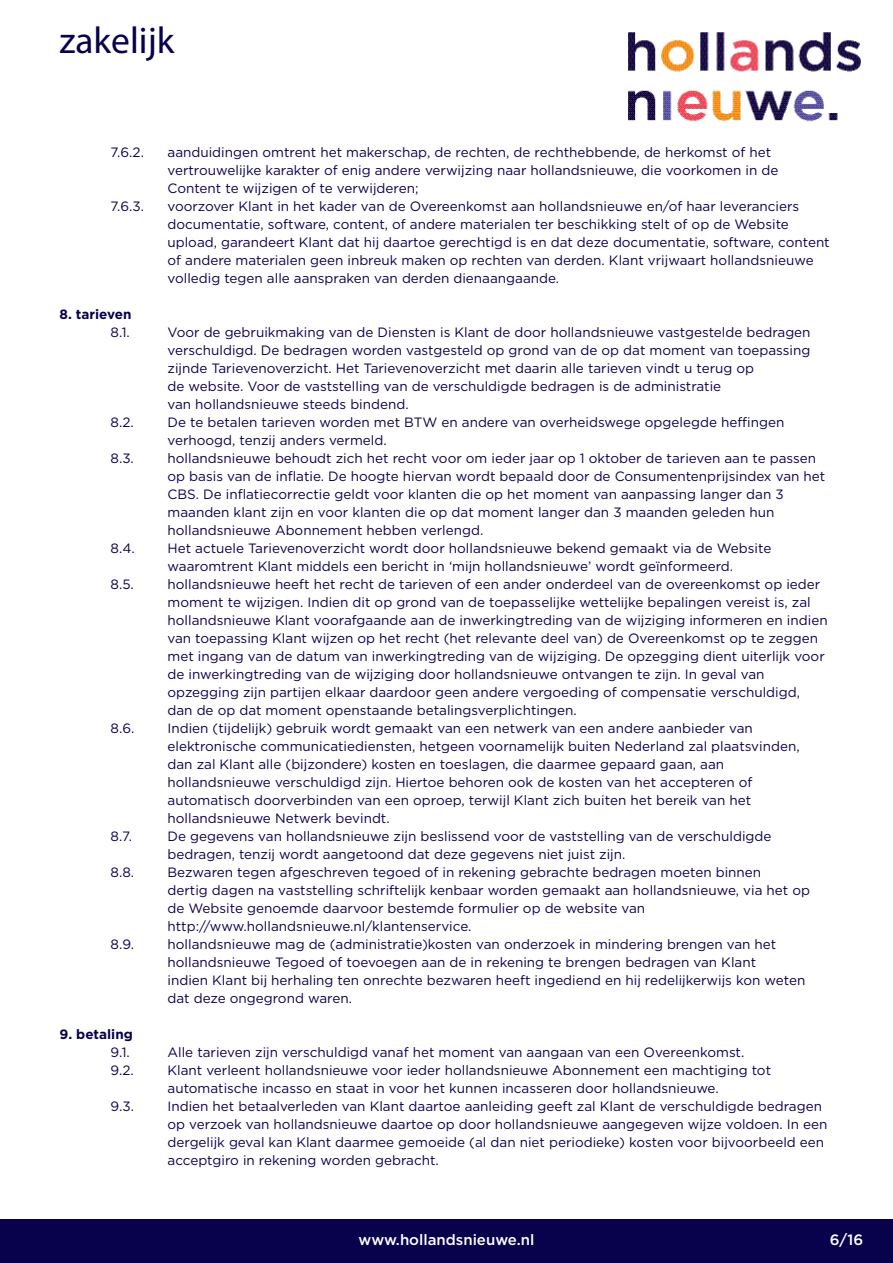
<style>
.page{position:relative;width:893px;height:1263px;background:#fff}
.page>*{position:absolute;margin:0;border:0;box-sizing:border-box;transform-origin:0 0}
.t1{font:37.5px "Myriad Pro";color:#08014c}
.t2{font:500 15px "Gotham HTF";color:#fff}
.t3{font:13.5px/18px "Gotham HTF";color:#08014c}
.t4{font:700 13.5px "Gotham HTF";color:#08014c}
</style>
<div class="page">
<div style="left:0;top:1219px;width:893px;height:44px;background:#08014c"></div>
<img style="left:628px;top:32px;width:233px;height:90px">
<h1 class="t1" style="left:60px;top:17px;width:116px">zakelijk</h1>
<p class="t3" style="left:111px;top:143px;width:35px">7.6.2.</p>
<p class="t3" style="left:168px;top:143px;width:612px">aanduidingen omtrent het makerschap, de rechten, de rechthebbende, de herkomst of het vertrouwelijke karakter of enig andere verwijzing naar hollandsnieuwe, die voorkomen in de<br>Content te wijzigen of te verwijderen;</p>
<p class="t3" style="left:111px;top:197px;width:35px">7.6.3.</p>
<p class="t3" style="left:168px;top:197px;width:664px">voorzover Klant in het kader van de Overeenkomst aan hollandsnieuwe en/of haar leveranciers documentatie, software, content, of andere materialen ter beschikking stelt of op de Website upload, garandeert Klant dat hij daartoe gerechtigd is en dat deze documentatie, software, content of andere materialen geen inbreuk maken op rechten van derden. Klant vrijwaart hollandsnieuwe volledig tegen alle aanspraken van derden dienaangaande.</p>
<p class="t4" style="left:60px;top:307px;width:74px">8. tarieven</p>
<p class="t3" style="left:111px;top:323px;width:21px">8.1.</p>
<p class="t3" style="left:168px;top:323px;width:645px">Voor de gebruikmaking van de Diensten is Klant de door hollandsnieuwe vastgestelde bedragen verschuldigd. De bedragen worden vastgesteld op grond van de op dat moment van toepassing zijnde Tarievenoverzicht. Het Tarievenoverzicht met daarin alle tarieven vindt u terug op<br>de website. Voor de vaststelling van de verschuldigde bedragen is de administratie<br>van hollandsnieuwe steeds bindend.</p>
<p class="t3" style="left:111px;top:413px;width:25px">8.2.</p>
<p class="t3" style="left:168px;top:413px;width:618px">De te betalen tarieven worden met BTW en andere van overheidswege opgelegde heffingen verhoogd, tenzij anders vermeld.</p>
<p class="t3" style="left:111px;top:449px;width:25px">8.3.</p>
<p class="t3" style="left:168px;top:449px;width:659px">hollandsnieuwe behoudt zich het recht voor om ieder jaar op 1 oktober de tarieven aan te passen op basis van de inflatie. De hoogte hiervan wordt bepaald door de Consumentenprijsindex van het<br>CBS. De inflatiecorrectie geldt voor klanten die op het moment van aanpassing langer dan 3</p>
<p class="t3" style="left:168px;top:503px;width:608px">maanden klant zijn en voor klanten die op dat moment langer dan 3 maanden geleden hun</p>
<p class="t3" style="left:168px;top:521px;width:317px">hollandsnieuwe Abonnement hebben verlengd.</p>
<p class="t3" style="left:111px;top:539px;width:26px">8.4.</p>
<p class="t3" style="left:168px;top:539px;width:605px">Het actuele Tarievenoverzicht wordt door hollandsnieuwe bekend gemaakt via de Website waaromtrent Klant middels een bericht in ‘mijn hollandsnieuwe’ wordt geïnformeerd.</p>
<p class="t3" style="left:111px;top:575px;width:25px">8.5.</p>
<p class="t3" style="left:168px;top:575px;width:662px">hollandsnieuwe heeft het recht de tarieven of een ander onderdeel van de overeenkomst op ieder moment te wijzigen. Indien dit op grond van de toepasselijke wettelijke bepalingen vereist is, zal hollandsnieuwe Klant voorafgaande aan de inwerkingtreding van de wijziging informeren en indien van toepassing Klant wijzen op het recht (het relevante deel van) de Overeenkomst op te zeggen met ingang van de datum van inwerkingtreding van de wijziging. De opzegging dient uiterlijk voor de inwerkingtreding van de wijziging door hollandsnieuwe ontvangen te zijn. In geval van opzegging zijn partijen elkaar daardoor geen andere vergoeding of compensatie verschuldigd, dan de op dat moment openstaande betalingsverplichtingen.</p>
<p class="t3" style="left:111px;top:719px;width:25px">8.6.</p>
<p class="t3" style="left:168px;top:719px;width:634px">Indien (tijdelijk) gebruik wordt gemaakt van een netwerk van een andere aanbieder van elektronische communicatiediensten, hetgeen voornamelijk buiten Nederland zal plaatsvinden, dan zal Klant alle (bijzondere) kosten en toeslagen, die daarmee gepaard gaan, aan hollandsnieuwe verschuldigd zijn. Hiertoe behoren ook de kosten van het accepteren of automatisch doorverbinden van een oproep, terwijl Klant zich buiten het bereik van het hollandsnieuwe Netwerk bevindt.</p>
<p class="t3" style="left:111px;top:827px;width:23px">8.7.</p>
<p class="t3" style="left:168px;top:827px;width:605px">De gegevens van hollandsnieuwe zijn beslissend voor de vaststelling van de verschuldigde bedragen, tenzij wordt aangetoond dat deze gegevens niet juist zijn.</p>
<p class="t3" style="left:111px;top:863px;width:25px">8.8.</p>
<p class="t3" style="left:168px;top:863px;width:644px">Bezwaren tegen afgeschreven tegoed of in rekening gebrachte bedragen moeten binnen<br>dertig dagen na vaststelling schriftelijk kenbaar worden gemaakt aan hollandsnieuwe, via het op de Website genoemde daarvoor bestemde formulier op de website van http://www.hollandsnieuwe.nl/klantenservice.</p>
<p class="t3" style="left:111px;top:935px;width:25px">8.9.</p>
<p class="t3" style="left:168px;top:935px;width:639px">hollandsnieuwe mag de (administratie)kosten van onderzoek in mindering brengen van het hollandsnieuwe Tegoed of toevoegen aan de in rekening te brengen bedragen van Klant<br>indien Klant bij herhaling ten onrechte bezwaren heeft ingediend en hij redelijkerwijs kon weten dat deze ongegrond waren.</p>
<p class="t4" style="left:60px;top:1027px;width:75px">9. betaling</p>
<p class="t3" style="left:111px;top:1043px;width:21px">9.1.</p>
<p class="t3" style="left:168px;top:1043px;width:578px">Alle tarieven zijn verschuldigd vanaf het moment van aangaan van een Overeenkomst.</p>
<p class="t3" style="left:111px;top:1061px;width:25px">9.2.</p>
<p class="t3" style="left:168px;top:1061px;width:605px">Klant verleent hollandsnieuwe voor ieder hollandsnieuwe Abonnement een machtiging tot automatische incasso en staat in voor het kunnen incasseren door hollandsnieuwe.</p>
<p class="t3" style="left:111px;top:1097px;width:25px">9.3.</p>
<p class="t3" style="left:168px;top:1097px;width:661px">Indien het betaalverleden van Klant daartoe aanleiding geeft zal Klant de verschuldigde bedragen op verzoek van hollandsnieuwe daartoe op door hollandsnieuwe aangegeven wijze voldoen. In een dergelijk geval kan Klant daarmee gemoeide (al dan niet periodieke) kosten voor bijvoorbeeld een acceptgiro in rekening worden gebracht.</p>
<p class="t2" style="left:359px;top:1231px;width:177px">www.hollandsnieuwe.nl</p>
<p class="t2" style="left:830px;top:1231px;width:35px">6/16</p>
</div>
